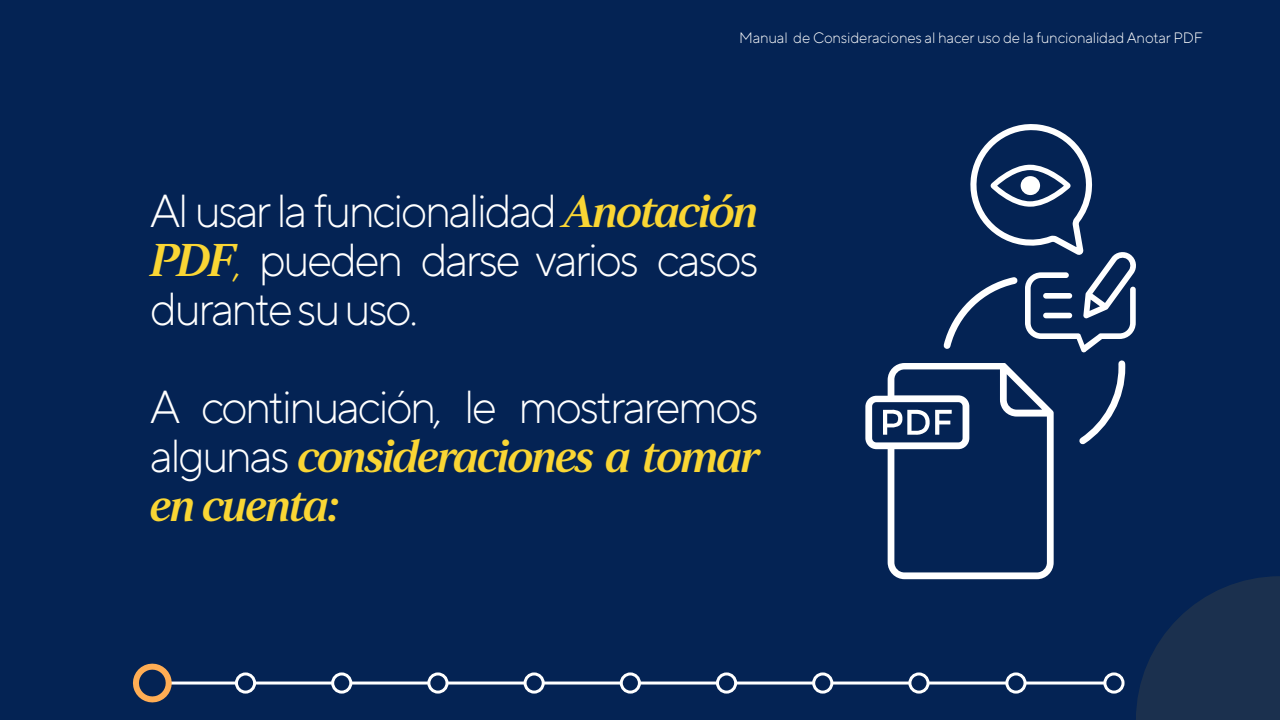
<style>
.page{position:relative;width:1280px;height:720px;background:#042354}
.page>*{position:absolute;margin:0;border:0;box-sizing:border-box;transform-origin:0 0}
.t1{font:300 46px/49px "TT Norms Pro";letter-spacing:-.06em;color:#fff;text-align:justify}
.t2{font:46px/49px "Strato Pro Demi Bold It";letter-spacing:-.06em;color:#fad634}
.t3{font:300 15px "TT Norms Pro";letter-spacing:-.01em;color:#fff}
.s1{font-family:"Strato Pro Demi Bold It";font-weight:400;color:#fad634}
.s2{color:#fad634}
.s3{font-family:"TT Norms Pro";font-weight:300;color:#fff}
</style>
<div class="page">
<hr style="left:149px;top:682px;width:962px;height:3px;background:#fff">
<svg style="left:333px;top:674px;width:18px;height:18px"></svg>
<div style="left:331px;top:672px;width:21px;height:22px;border:3px solid #fff;border-radius:50%"></div>
<svg style="left:429px;top:674px;width:18px;height:18px"></svg>
<div style="left:427px;top:672px;width:22px;height:22px;border:3px solid #fff;border-radius:50%"></div>
<svg style="left:236px;top:674px;width:19px;height:18px"></svg>
<div style="left:235px;top:672px;width:21px;height:22px;border:3px solid #fff;border-radius:50%"></div>
<svg style="left:525px;top:674px;width:18px;height:18px"></svg>
<div style="left:524px;top:672px;width:21px;height:22px;border:3px solid #fff;border-radius:50%"></div>
<svg style="left:717px;top:674px;width:19px;height:18px"></svg>
<div style="left:716px;top:672px;width:21px;height:22px;border:3px solid #fff;border-radius:50%"></div>
<svg style="left:621px;top:674px;width:18px;height:18px"></svg>
<div style="left:620px;top:672px;width:21px;height:22px;border:3px solid #fff;border-radius:50%"></div>
<svg style="left:814px;top:674px;width:18px;height:18px"></svg>
<div style="left:812px;top:672px;width:21px;height:22px;border:3px solid #fff;border-radius:50%"></div>
<svg style="left:910px;top:674px;width:18px;height:18px"></svg>
<div style="left:908px;top:672px;width:22px;height:22px;border:3px solid #fff;border-radius:50%"></div>
<svg style="left:1007px;top:674px;width:18px;height:18px"></svg>
<div style="left:1005px;top:672px;width:22px;height:22px;border:3px solid #fff;border-radius:50%"></div>
<svg style="left:1105px;top:674px;width:18px;height:18px"></svg>
<div style="left:1103px;top:672px;width:22px;height:22px;border:3px solid #fff;border-radius:50%"></div>
<svg style="left:133px;top:663px;width:42px;height:40px"></svg>
<svg style="left:1136px;top:576px;width:144px;height:144px"></svg>
<svg style="left:865px;top:395px;width:189px;height:184px"></svg>
<svg style="left:883px;top:124px;width:253px;height:326px"></svg>
<p class="t3" style="left:739px;top:27px;width:465px">Manual de Consideraciones al hacer uso de la funcionalidad Anotar PDF</p>
<p class="t1" style="left:150px;top:183px;width:611px">Al usar la funcionalidad <span class="s1">Anotación PDF</span><span class="s2">,</span> pueden darse varios casos durante su uso.</p>
<p class="t1" style="left:150px;top:379px;width:611px">A continuación, le mostraremos</p>
<p class="t2" style="left:150px;top:431px;width:612px"><span class="s3">algunas</span> consideraciones a tomar en cuenta:</p>
</div>
